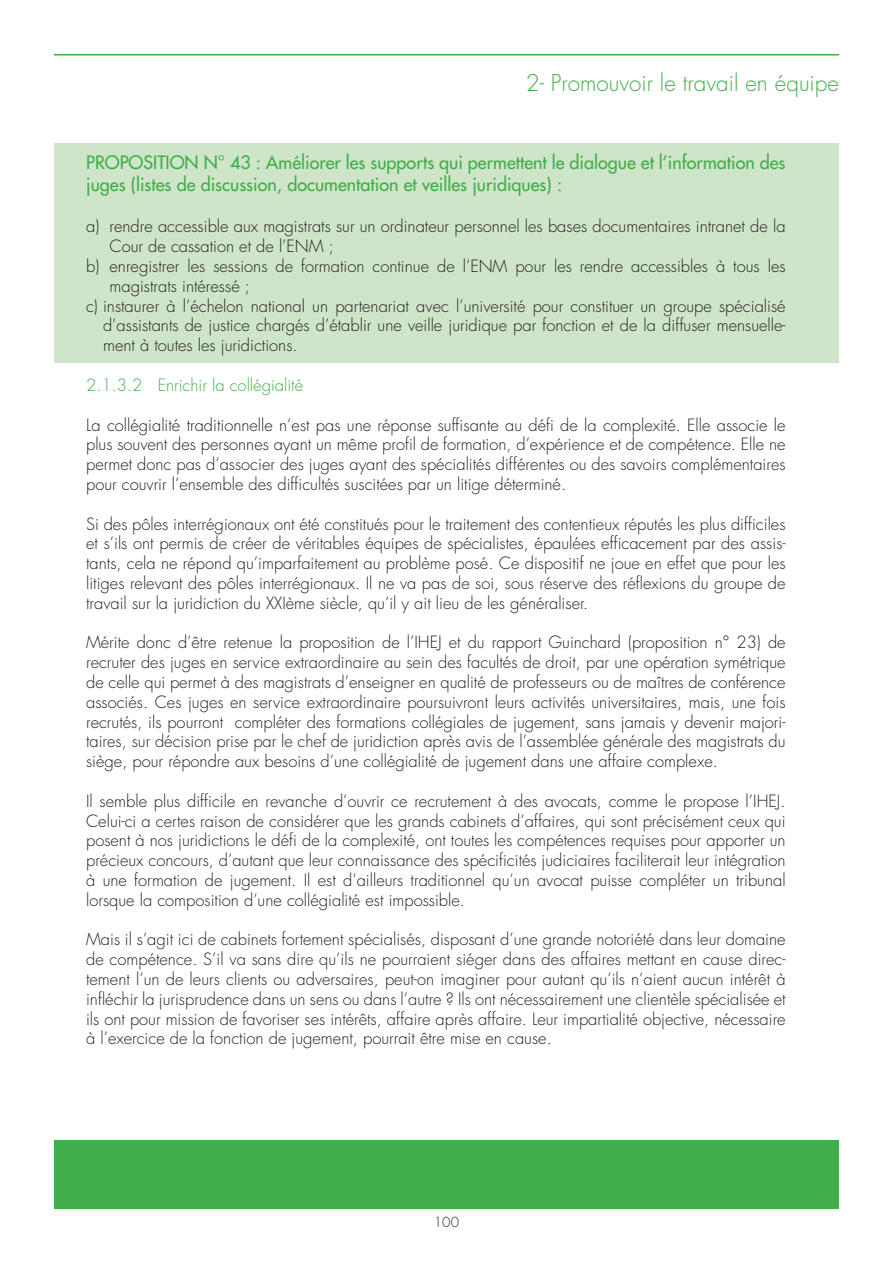
<style>
.page{position:relative;width:893px;height:1263px;background:#fff}
.page>*{position:absolute;margin:0;border:0;box-sizing:border-box;transform-origin:0 0}
.t1{font:300 22.5px "Futura";color:#40ae49}
.t2{font:18px/21.6px "Futura";color:#40ae49}
.t3{font:300 16.5px/19.8px "Futura";color:#231f20;text-align:justify}
.t4{font:300 16.5px "Futura";color:#40ae49}
.t5{font:300 13.5px "Futura";color:#231f20}
</style>
<div class="page">
<hr style="left:54px;top:54px;width:785px;height:2px;background:#40ae49">
<div style="left:54px;top:1140px;width:785px;height:69px;background:#40ae49"></div>
<div style="left:54px;top:144px;width:785px;height:218px;background:#cfe5c9"></div>
<h1 class="t1" style="left:526px;top:68px;width:315px">2- Promouvoir le travail en équipe</h1>
<p class="t2" style="left:86px;top:152px;width:701px">PROPOSITION N° 43 : Améliorer les supports qui permettent le dialogue et l’information des juges (listes de discussion, documentation et veilles juridiques) :</p>
<p class="t3" style="left:86px;top:217px;width:701px">a) rendre accessible aux magistrats sur un ordinateur personnel les bases documentaires intranet de la</p>
<p class="t3" style="left:110px;top:237px;width:226px">Cour de cassation et de l’ENM ;</p>
<p class="t3" style="left:86px;top:256px;width:701px">b) enregistrer les sessions de formation continue de l’ENM pour les rendre accessibles à tous les</p>
<p class="t3" style="left:110px;top:276px;width:142px">magistrats intéressé ;</p>
<p class="t3" style="left:86px;top:296px;width:701px">c) instaurer à l’échelon national un partenariat avec l’université pour constituer un groupe spécialisé</p>
<p class="t3" style="left:103px;top:316px;width:684px">d’assistants de justice chargés d’établir une veille juridique par fonction et de la diffuser mensuelle-</p>
<p class="t3" style="left:103px;top:336px;width:196px">ment à toutes les juridictions.</p>
<p class="t4" style="left:86px;top:374px;width:219px">2.1.3.2 Enrichir la collégialité</p>
<p class="t3" style="left:86px;top:415px;width:701px">La collégialité traditionnelle n’est pas une réponse suffisante au défi de la complexité. Elle associe le plus souvent des personnes ayant un même profil de formation, d’expérience et de compétence. Elle ne permet donc pas d’associer des juges ayant des spécialités différentes ou des savoirs complémentaires pour couvrir l’ensemble des difficultés suscitées par un litige déterminé.</p>
<p class="t3" style="left:86px;top:514px;width:701px">Si des pôles interrégionaux ont été constitués pour le traitement des contentieux réputés les plus difficiles et s’ils ont permis de créer de véritables équipes de spécialistes, épaulées efficacement par des assis&shy;tants, cela ne répond qu’imparfaitement au problème posé. Ce dispositif ne joue en effet que pour les litiges relevant des pôles interrégionaux. Il ne va pas de soi, sous réserve des réflexions du groupe de travail sur la juridiction du XXIème siècle, qu’il y ait lieu de les généraliser.</p>
<p class="t3" style="left:86px;top:633px;width:701px">Mérite donc d’être retenue la proposition de l’IHEJ et du rapport Guinchard (proposition n° 23) de recruter des juges en service extraordinaire au sein des facultés de droit, par une opération symétrique de celle qui permet à des magistrats d’enseigner en qualité de professeurs ou de maîtres de conférence associés. Ces juges en service extraordinaire poursuivront leurs activités universitaires, mais, une fois recrutés, ils pourront compléter des formations collégiales de jugement, sans jamais y devenir majori&shy;taires, sur décision prise par le chef de juridiction après avis de l’assemblée générale des magistrats du siège, pour répondre aux besoins d’une collégialité de jugement dans une affaire complexe.</p>
<p class="t3" style="left:86px;top:791px;width:701px">Il semble plus difficile en revanche d’ouvrir ce recrutement à des avocats, comme le propose l’IHEJ.<br>Celui-ci a certes raison de considérer que les grands cabinets d’affaires, qui sont précisément ceux qui posent à nos juridictions le défi de la complexité, ont toutes les compétences requises pour apporter un précieux concours, d’autant que leur connaissance des spécificités judiciaires faciliterait leur intégration à une formation de jugement. Il est d’ailleurs traditionnel qu’un avocat puisse compléter un tribunal lorsque la composition d’une collégialité est impossible.</p>
<p class="t3" style="left:86px;top:930px;width:701px">Mais il s’agit ici de cabinets fortement spécialisés, disposant d’une grande notoriété dans leur domaine de compétence. S’il va sans dire qu’ils ne pourraient siéger dans des affaires mettant en cause direc&shy;tement l’un de leurs clients ou adversaires, peut-on imaginer pour autant qu’ils n’aient aucun intérêt à infléchir la jurisprudence dans un sens ou dans l’autre ? Ils ont nécessairement une clientèle spécialisée et ils ont pour mission de favoriser ses intérêts, affaire après affaire. Leur impartialité objective, nécessaire à l’exercice de la fonction de jugement, pourrait être mise en cause.</p>
<p class="t5" style="left:434px;top:1213px;width:27px">100</p>
</div>
